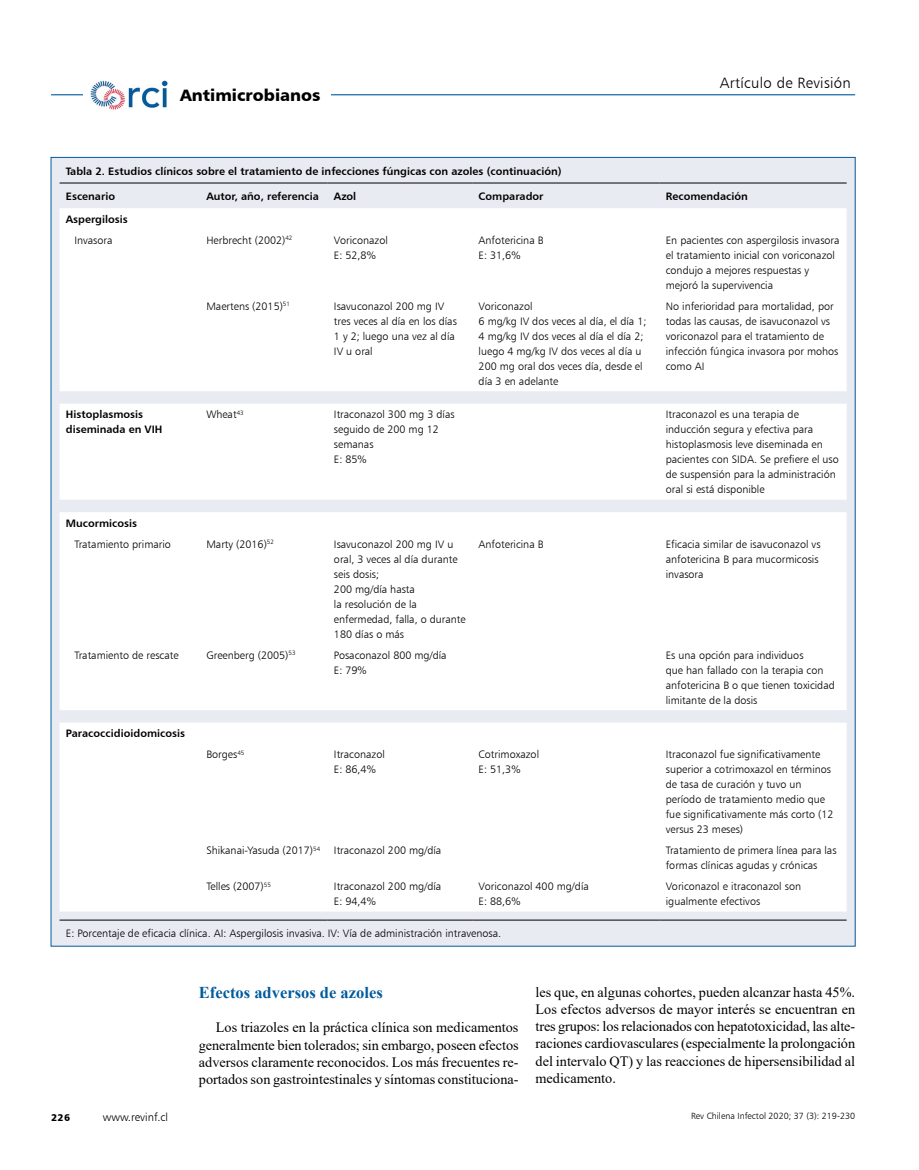
<style>
.page{position:relative;width:919px;height:1170px;background:#fff}
.page>*{position:absolute;margin:0;border:0;box-sizing:border-box;transform-origin:0 0}
.t1{font:700 16.5px "Times New Roman";color:#005b9d}
.t2{font:16.5px "Humanist 777 BT Black B";color:#000}
.t3{font:15px "Humanist 777 BT Light B";letter-spacing:.02em;color:#000}
.t4{font:14.25px/17.2px "Times New Roman";color:#000;text-align:justify}
.t5{font:11.25px "Humanist 777 BT Light B";color:#000}
.t6{font:10.8px/15px "Humanist 777 BT Light B";color:#000}
.t7{font:10.8px/15px "Humanist 777 BT Bold B";color:#000}
.t8{font:9.75px "Humanist 777 BT Black B";color:#000}
.t9{font:9px "Humanist 777 BT Light B";color:#000}
</style>
<div class="page">
<hr style="left:51px;top:94px;width:804px;height:1px;background:#005b9d">
<div style="left:83px;top:80px;width:92px;height:30px;background:#fff"></div>
<img style="left:90px;top:80px;width:78px;height:30px">
<div style="left:169px;top:80px;width:162px;height:30px;background:#fff"></div>
<div style="left:51px;top:157px;width:804px;height:789px;background:#e9ebf3"></div>
<div style="left:60px;top:208px;width:786px;height:703px;background:#fff"></div>
<hr style="left:60px;top:183px;width:140px;height:1px;background:#000">
<hr style="left:200px;top:183px;width:127px;height:1px;background:#000">
<hr style="left:327px;top:183px;width:145px;height:1px;background:#000">
<hr style="left:472px;top:183px;width:187px;height:1px;background:#000">
<hr style="left:659px;top:183px;width:187px;height:1px;background:#000">
<hr style="left:60px;top:919px;width:140px;height:1px;background:#000">
<hr style="left:200px;top:919px;width:127px;height:1px;background:#000">
<hr style="left:327px;top:919px;width:145px;height:1px;background:#000">
<hr style="left:472px;top:919px;width:187px;height:1px;background:#000">
<hr style="left:659px;top:919px;width:187px;height:1px;background:#000">
<h1 class="t2" style="left:180px;top:85px;width:142px">Antimicrobianos</h1>
<h2 class="t3" style="left:719px;top:73px;width:132px">Artículo de Revisión</h2>
<p class="t7" style="left:66px;top:163px;width:497px">Tabla 2. Estudios clínicos sobre el tratamiento de infecciones fúngicas con azoles (continuación)</p>
<p class="t7" style="left:66px;top:188px;width:51px">Escenario</p>
<p class="t7" style="left:206px;top:188px;width:114px">Autor, año, referencia</p>
<p class="t7" style="left:334px;top:188px;width:24px">Azol</p>
<p class="t7" style="left:478px;top:188px;width:66px">Comparador</p>
<p class="t7" style="left:665px;top:188px;width:83px">Recomendación</p>
<p class="t7" style="left:66px;top:211px;width:63px">Aspergilosis</p>
<p class="t6" style="left:74px;top:232px;width:40px">Invasora</p>
<p class="t6" style="left:206px;top:232px;width:88px">Herbrecht (2002)<sup>42</sup></p>
<p class="t6" style="left:334px;top:232px;width:55px">Voriconazol<br>E: 52,8%</p>
<p class="t6" style="left:478px;top:232px;width:66px">Anfotericina B<br>E: 31,6%</p>
<p class="t6" style="left:665px;top:232px;width:175px">En pacientes con aspergilosis invasora el tratamiento inicial con voriconazol condujo a mejores respuestas y mejoró la supervivencia</p>
<p class="t6" style="left:206px;top:298px;width:85px">Maertens (2015)<sup>51</sup></p>
<p class="t6" style="left:334px;top:298px;width:124px">Isavuconazol 200 mg IV tres veces al día en los días<br>1 y 2; luego una vez al día<br>IV u oral</p>
<p class="t6" style="left:478px;top:298px;width:169px">Voriconazol<br>6 mg/kg IV dos veces al día, el día 1;<br>4 mg/kg IV dos veces al día el día 2; luego 4 mg/kg IV dos veces al día u<br>200 mg oral dos veces día, desde el día 3 en adelante</p>
<p class="t6" style="left:665px;top:298px;width:174px">No inferioridad para mortalidad, por todas las causas, de isavuconazol vs voriconazol para el tratamiento de infección fúngica invasora por mohos como AI</p>
<p class="t7" style="left:66px;top:407px;width:98px">Histoplasmosis diseminada en VIH</p>
<p class="t6" style="left:206px;top:407px;width:39px">Wheat<sup>43</sup></p>
<p class="t6" style="left:334px;top:407px;width:122px">Itraconazol 300 mg 3 días seguido de 200 mg 12 semanas<br>E: 85%</p>
<p class="t6" style="left:665px;top:407px;width:174px">Itraconazol es una terapia de inducción segura y efectiva para histoplasmosis leve diseminada en pacientes con SIDA. Se prefiere el uso de suspensión para la administración oral si está disponible</p>
<p class="t7" style="left:66px;top:515px;width:73px">Mucormicosis</p>
<p class="t6" style="left:74px;top:536px;width:98px">Tratamiento primario</p>
<p class="t6" style="left:206px;top:536px;width:69px">Marty (2016)<sup>52</sup></p>
<p class="t6" style="left:334px;top:536px;width:133px">Isavuconazol 200 mg IV u oral, 3 veces al día durante seis dosis;<br>200 mg/día hasta<br>la resolución de la enfermedad, falla, o durante<br>180 días o más</p>
<p class="t6" style="left:478px;top:536px;width:66px">Anfotericina B</p>
<p class="t6" style="left:665px;top:536px;width:156px">Eficacia similar de isavuconazol vs anfotericina B para mucormicosis invasora</p>
<p class="t6" style="left:74px;top:647px;width:106px">Tratamiento de rescate</p>
<p class="t6" style="left:206px;top:647px;width:91px">Greenberg (2005)<sup>53</sup></p>
<p class="t6" style="left:334px;top:647px;width:114px">Posaconazol 800 mg/día<br>E: 79%</p>
<p class="t6" style="left:665px;top:647px;width:170px">Es una opción para individuos<br>que han fallado con la terapia con anfotericina B o que tienen toxicidad limitante de la dosis</p>
<p class="t7" style="left:66px;top:725px;width:121px">Paracoccidioidomicosis</p>
<p class="t6" style="left:206px;top:746px;width:40px">Borges<sup>45</sup></p>
<p class="t6" style="left:334px;top:746px;width:52px">Itraconazol<br>E: 86,4%</p>
<p class="t6" style="left:478px;top:746px;width:62px">Cotrimoxazol<br>E: 51,3%</p>
<p class="t6" style="left:665px;top:746px;width:169px">Itraconazol fue significativamente superior a cotrimoxazol en términos de tasa de curación y tuvo un período de tratamiento medio que fue significativamente más corto (12 versus 23 meses)</p>
<p class="t6" style="left:206px;top:842px;width:115px">Shikanai-Yasuda (2017)<sup>54</sup></p>
<p class="t6" style="left:334px;top:842px;width:109px">Itraconazol 200 mg/día</p>
<p class="t6" style="left:665px;top:842px;width:172px">Tratamiento de primera línea para las formas clínicas agudas y crónicas</p>
<p class="t6" style="left:206px;top:878px;width:66px">Telles (2007)<sup>55</sup></p>
<p class="t6" style="left:334px;top:878px;width:109px">Itraconazol 200 mg/día<br>E: 94,4%</p>
<p class="t6" style="left:478px;top:878px;width:112px">Voriconazol 400 mg/día<br>E: 88,6%</p>
<p class="t6" style="left:665px;top:878px;width:137px">Voriconazol e itraconazol son igualmente efectivos</p>
<p class="t6" style="left:66px;top:925px;width:436px">E: Porcentaje de eficacia clínica. AI: Aspergilosis invasiva. IV: Vía de administración intravenosa.</p>
<p class="t8" style="left:51px;top:1111px;width:20px">226</p>
<p class="t5" style="left:103px;top:1110px;width:67px">www.revinf.cl</p>
<h1 class="t1" style="left:199px;top:980px;width:185px">Efectos adversos de azoles</h1>
<h3 class="t4" style="left:199px;top:1018px;width:321px;text-indent:17px">Los triazoles en la práctica clínica son medicamentos generalmente bien tolerados; sin embargo, poseen efectos adversos claramente reconocidos. Los más frecuentes re&shy;portados son gastrointestinales y síntomas constituciona-</h3>
<p class="t4" style="left:535px;top:982px;width:321px">les que, en algunas cohortes, pueden alcanzar hasta 45%.<br>Los efectos adversos de mayor interés se encuentran en tres grupos: los relacionados con hepatotoxicidad, las alte&shy;raciones cardiovasculares (especialmente la prolongación del intervalo QT) y las reacciones de hipersensibilidad al medicamento.</p>
<p class="t9" style="left:691px;top:1110px;width:166px">Rev Chilena Infectol 2020; 37 (3): 219-230</p>
</div>
